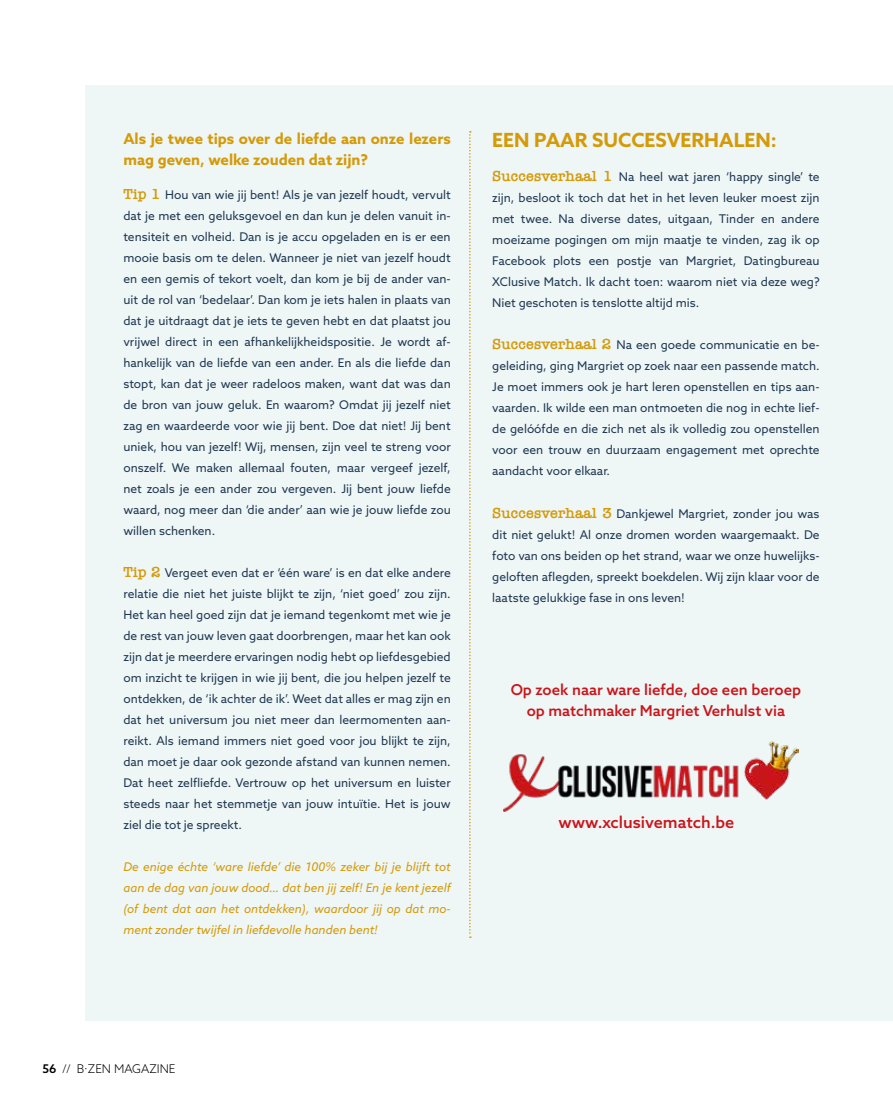
<style>
.page{position:relative;width:893px;height:1106px;background:#fff}
.page>*{position:absolute;margin:0;border:0;box-sizing:border-box;transform-origin:0 0}
.t1{font:700 19.5px "Azo Sans";color:#d49a08}
.t2{font:500 16.2px "Azo Sans";color:#ca151b}
.t3{font:700 15px/21px "Azo Sans";color:#d49a08}
.t4{font:500 15px/21px "Azo Sans";color:#ca151b;text-align:center}
.t5{font:12px/21px "Azo Sans";color:#203852;text-align:justify}
.t6{font:italic 12px/21px "Azo Sans";color:#d49a08;text-align:justify}
.t7{font:300 12px "Azo Sans";color:#000}
.s1{font-family:"American Typewriter";font-weight:600;font-size:15px;color:#d49a08}
.s2{font-weight:500}
.s3{font-family:"Open Sans"}
</style>
<div class="page">
<div style="left:85px;top:85px;width:808px;height:935px;background:#eef6f6"></div>
<img style="left:504px;top:741px;width:294px;height:70px">
<svg style="left:469px;top:131px;width:2px;height:807px"></svg>
<p class="t3" style="left:123px;top:128px;width:329px">Als je twee tips over de liefde aan onze lezers mag geven, welke zouden dat zijn?</p>
<p class="t5" style="left:123px;top:183px;width:329px"><span class="s1">Tip 1</span> Hou van wie jij bent! Als je van jezelf houdt, vervult dat je met een geluksgevoel en dan kun je delen vanuit in&shy;tensiteit en volheid. Dan is je accu opgeladen en is er een mooie basis om te delen. Wanneer je niet van jezelf houdt en een gemis of tekort voelt, dan kom je bij de ander van&shy;uit de rol van ‘bedelaar’. Dan kom je iets halen in plaats van dat je uitdraagt dat je iets te geven hebt en dat plaatst jou vrijwel direct in een afhankelijkheidspositie. Je wordt af&shy;hankelijk van de liefde van een ander. En als die liefde dan stopt, kan dat je weer radeloos maken, want dat was dan de bron van jouw geluk. En waarom? Omdat jij jezelf niet zag en waardeerde voor wie jij bent. Doe dat niet! Jij bent uniek, hou van jezelf! Wij, mensen, zijn veel te streng voor onszelf. We maken allemaal fouten, maar vergeef jezelf, net zoals je een ander zou vergeven. Jij bent jouw liefde waard, nog meer dan ‘die ander’ aan wie je jouw liefde zou willen schenken.</p>
<p class="t5" style="left:123px;top:562px;width:329px"><span class="s1">Tip 2</span> Vergeet even dat er ‘één ware’ is en dat elke andere relatie die niet het juiste blijkt te zijn, ‘niet goed’ zou zijn.<br>Het kan heel goed zijn dat je iemand tegenkomt met wie je de rest van jouw leven gaat doorbrengen, maar het kan ook zijn dat je meerdere ervaringen nodig hebt op liefdesgebied om inzicht te krijgen in wie jij bent, die jou helpen jezelf te ontdekken, de ‘ik achter de ik’. Weet dat alles er mag zijn en dat het universum jou niet meer dan leermomenten aan&shy;reikt. Als iemand immers niet goed voor jou blijkt te zijn, dan moet je daar ook gezonde afstand van kunnen nemen.<br>Dat heet zelfliefde. Vertrouw op het universum en luister steeds naar het stemmetje van jouw intuïtie. Het is jouw ziel die tot je spreekt.</p>
<p class="t6" style="left:123px;top:856px;width:329px">De enige échte ‘ware liefde’ die 100% zeker bij je blijft tot aan de dag van jouw dood… dat ben jij zelf! En je kent jezelf (of bent dat aan het ontdekken), waardoor jij op dat mo&shy;ment zonder twijfel in liefdevolle handen bent!</p>
<h1 class="t1" style="left:492px;top:127px;width:286px">EEN PAAR SUCCESVERHALEN:</h1>
<p class="t5" style="left:492px;top:166px;width:329px"><span class="s1">Succesverhaal 1</span> Na heel wat jaren ‘happy single’ te zijn, besloot ik toch dat het in het leven leuker moest zijn met twee. Na diverse dates, uitgaan, Tinder en andere moeizame pogingen om mijn maatje te vinden, zag ik op Facebook plots een postje van Margriet, Datingbureau XClusive Match. Ik dacht toen: waarom niet via deze weg?<br>Niet geschoten is tenslotte altijd mis.</p>
<p class="t5" style="left:492px;top:334px;width:329px"><span class="s1">Succesverhaal 2</span> Na een goede communicatie en be&shy;geleiding, ging Margriet op zoek naar een passende match.<br>Je moet immers ook je hart leren openstellen en tips aan&shy;vaarden. Ik wilde een man ontmoeten die nog in echte lief&shy;de gelóófde en die zich net als ik volledig zou openstellen voor een trouw en duurzaam engagement met oprechte aandacht voor elkaar.</p>
<p class="t5" style="left:492px;top:503px;width:329px"><span class="s1">Succesverhaal 3</span> Dankjewel Margriet, zonder jou was dit niet gelukt! Al onze dromen worden waargemaakt. De foto van ons beiden op het strand, waar we onze huwelijks&shy;geloften aflegden, spreekt boekdelen. Wij zijn klaar voor de laatste gelukkige fase in ons leven!</p>
<p class="t4" style="left:511px;top:678px;width:292px">Op zoek naar ware liefde, doe een beroep op matchmaker Margriet Verhulst via</p>
<h2 class="t2" style="left:558px;top:811px;width:178px">www.xclusivematch.be</h2>
<p class="t7" style="left:43px;top:1060px;width:135px"><span class="s2">56</span> <span class="s3">//</span> B·ZEN MAGAZINE</p>
</div>
